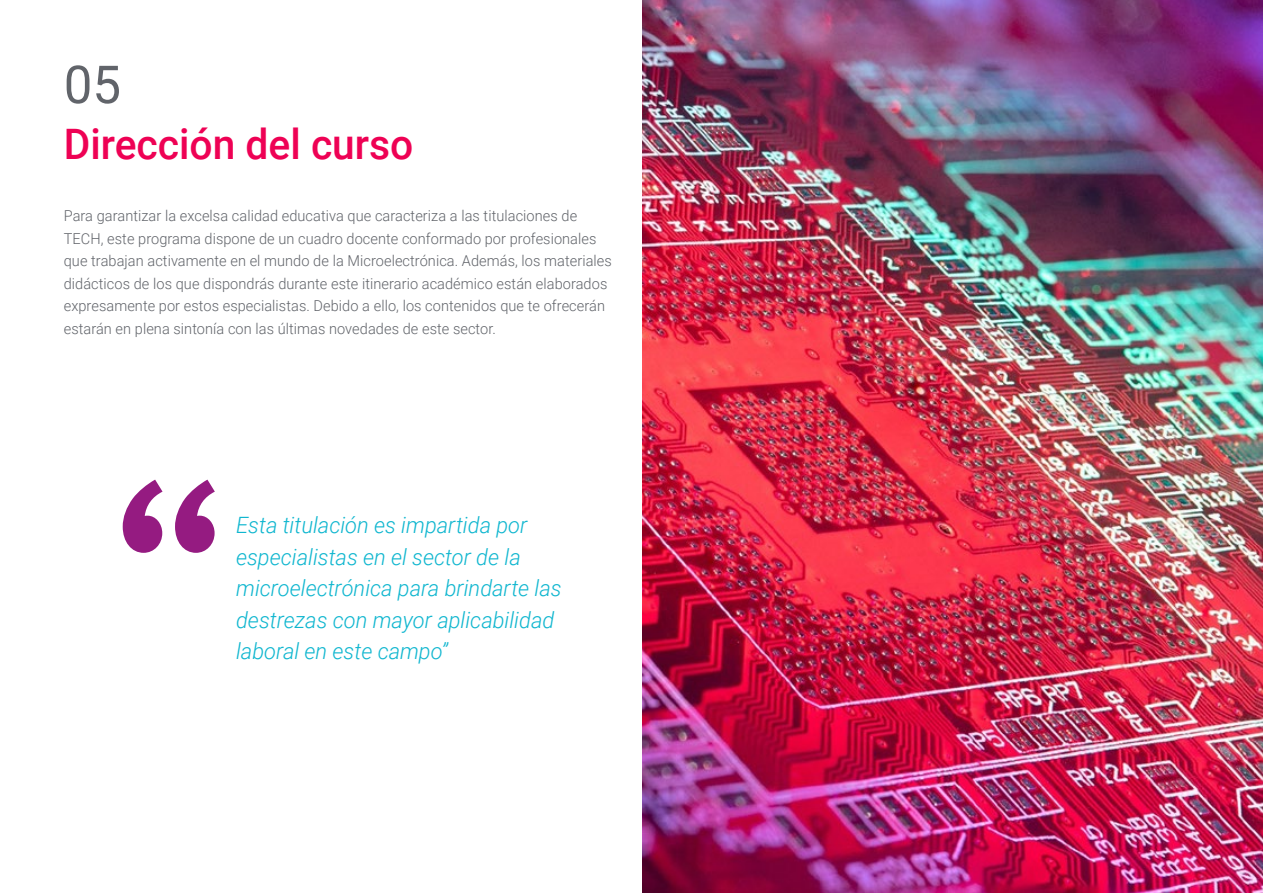
<style>
.page{position:relative;width:1263px;height:893px;background:#fff}
.page>*{position:absolute;margin:0;border:0;box-sizing:border-box;transform-origin:0 0}
.t1{font:52.5px "Roboto";color:#61646a}
.t2{font:500 42px "Roboto";color:#ee0154}
.t3{font:italic 300 22.5px/31.5px "Roboto";color:#0fb6cf}
.t4{font:300 15px/22.5px "Roboto";letter-spacing:.005em;color:#61646a}
</style>
<div class="page">
<img style="left:642px;top:0;width:621px;height:893px">
<svg style="left:123px;top:480px;width:92px;height:73px"></svg>
<h1 class="t1" style="left:64px;top:48px;width:59px">05</h1>
<h2 class="t2" style="left:64px;top:115px;width:351px">Dirección del curso</h2>
<p class="t4" style="left:64px;top:204px;width:550px">Para garantizar la excelsa calidad educativa que caracteriza a las titulaciones de TECH, este programa dispone de un cuadro docente conformado por profesionales que trabajan activamente en el mundo de la Microelectrónica. Además, los materiales didácticos de los que dispondrás durante este itinerario académico están elaborados expresamente por estos especialistas. Debido a ello, los contenidos que te ofrecerán estarán en plena sintonía con las últimas novedades de este sector.</p>
<h3 class="t3" style="left:236px;top:508px;width:327px">Esta titulación es impartida por especialistas en el sector de la microelectrónica para brindarte las destrezas con mayor aplicabilidad laboral en este campo”</h3>
</div>
